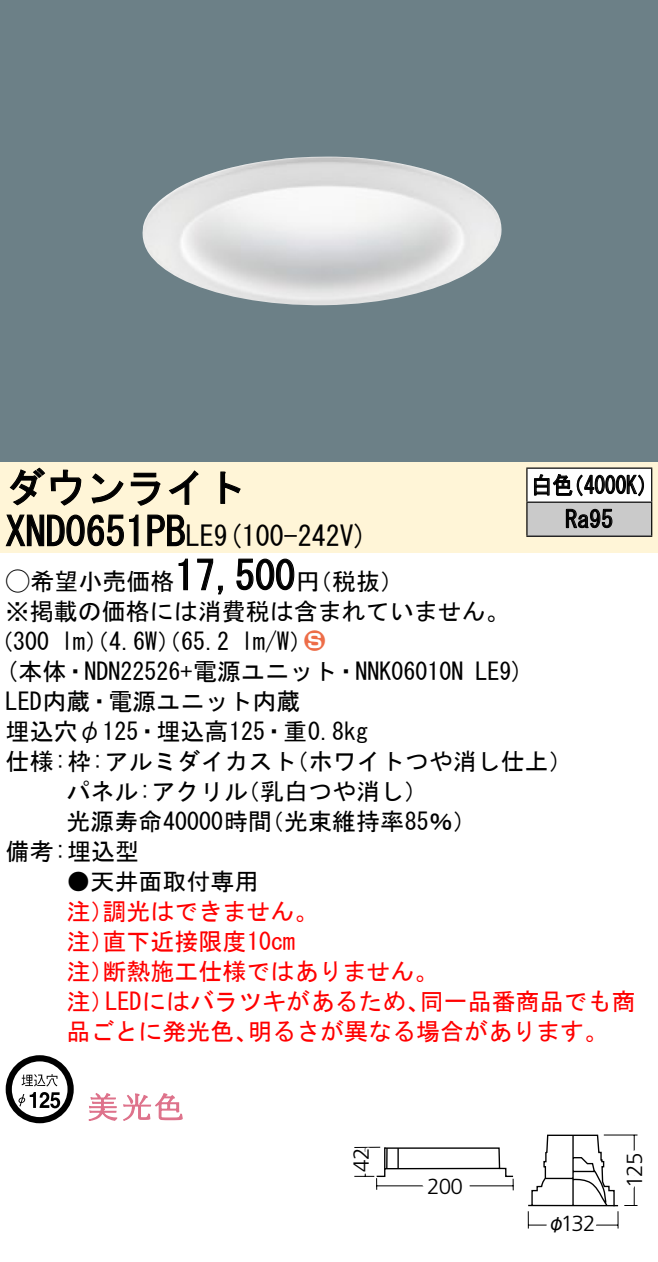
<style>
.page{position:relative;width:658px;height:1262px;background:#fff}
.page>*{position:absolute;margin:0;border:0;box-sizing:border-box;transform-origin:0 0}
.t1{font:40px "MS Gothic";color:#000}
.t2{font:28px "MS Gothic";color:#000}
.t3{font:24px/30px "MS Gothic";color:#000}
.t4{font:24px/30px "MS Gothic";color:#f00}
.t5{font:24px/34px "MS Gothic";color:#000;scale:.88 1}
.t6{font:24px "Ford Classification 1";color:#ed6d48}
.t7{font:300 22px "Frutiger LT Std";letter-spacing:-.04em;color:#000}
.t8{font:18px "Gothic MB101 Pro Regular 90 pv RKSJ H";color:#000}
.s1{font-size:28px}
.s2{font-family:"Ford Classification 1"}
.s3{color:#fff}
</style>
<div class="page">
<div style="left:0;top:0;width:658px;height:462px;background:#6c8087"></div>
<img style="left:142px;top:157px;width:359px;height:149px">
<div style="left:0;top:462px;width:658px;height:90px;background:#fff5d7"></div>
<svg style="left:9px;top:467px;width:73px;height:39px"></svg>
<svg style="left:91px;top:473px;width:33px;height:30px"></svg>
<svg style="left:130px;top:472px;width:30px;height:34px"></svg>
<svg style="left:168px;top:470px;width:30px;height:35px"></svg>
<svg style="left:220px;top:471px;width:21px;height:33px"></svg>
<svg style="left:5px;top:514px;width:134px;height:32px"></svg>
<svg style="left:147px;top:514px;width:38px;height:32px"></svg>
<svg style="left:178px;top:558px;width:10px;height:32px"></svg>
<svg style="left:197px;top:558px;width:26px;height:37px"></svg>
<svg style="left:236px;top:558px;width:59px;height:32px"></svg>
<svg style="left:6px;top:1055px;width:68px;height:68px"></svg>
<svg style="left:88px;top:1093px;width:95px;height:28px"></svg>
<div style="left:527px;top:468px;width:124px;height:34px;background:#fff"></div>
<div style="left:527px;top:502px;width:124px;height:34px;background:#cacaca"></div>
<hr style="left:526px;top:467px;width:126px;height:2px;background:#000">
<hr style="left:526px;top:468px;width:1px;height:33px;background:#000">
<hr style="left:651px;top:468px;width:1px;height:33px;background:#000">
<hr style="left:526px;top:501px;width:126px;height:2px;background:#000">
<hr style="left:526px;top:502px;width:1px;height:33px;background:#000">
<hr style="left:651px;top:502px;width:1px;height:33px;background:#000">
<hr style="left:526px;top:535px;width:126px;height:2px;background:#000">
<svg style="left:534px;top:474px;width:110px;height:23px"></svg>
<svg style="left:565px;top:508px;width:47px;height:20px"></svg>
<svg style="left:527px;top:1134px;width:111px;height:95px"></svg>
<svg style="left:354px;top:1146px;width:160px;height:45px"></svg>
<h1 class="t1" style="left:6px;top:467px;width:242px">ダウンライト</h1>
<p class="t2" style="left:214px;top:522px;width:155px">(9 100-242 (V</p>
<h1 class="t1" style="left:6px;top:511px;width:210px">XND0651PB<span class="s1">LE</span></h1>
<h1 class="t1" style="left:175px;top:555px;width:121px">17,500</h1>
<p class="t3" style="left:6px;top:566px;width:505px"><span class="s2">A</span>希望小売価格<br>※掲載の価格には消費税は含まれていません。</p>
<p class="t6" style="left:304px;top:629px;width:22px">2<span class="s3">3</span></p>
<p class="t3" style="left:296px;top:566px;width:109px">（円税抜(</p>
<p class="t3" style="left:241px;top:626px;width:73px">l m (W/</p>
<p class="t3" style="left:-11px;top:626px;width:62px">（300</p>
<p class="t3" style="left:61px;top:626px;width:170px">lm）（4.6 ）（W 65.2</p>
<p class="t5" style="left:565px;top:468px;width:56px;text-indent:-34px">白色<br>Ra95</p>
<p class="t5" style="left:563px;top:468px;width:110px">（4000 (K</p>
<p class="t3" style="left:6px;top:656px;width:459px">(本体・NDN22526+電源ユニット・NNK06010N</p>
<p class="t3" style="left:6px;top:686px;width:296px">LED内蔵・電源ユニット内蔵</p>
<p class="t3" style="left:6px;top:716px;width:364px">埋込穴φ125・埋込高125・重0.8kg</p>
<p class="t3" style="left:285px;top:746px;width:290px">（ホワイトつや消し仕上(</p>
<p class="t3" style="left:475px;top:656px;width:50px">LE (9</p>
<p class="t3" style="left:236px;top:746px;width:194px;text-indent:-230px">仕様枠: :アルミダイカスト<br>（乳白つや消し(</p>
<p class="t3" style="left:66px;top:776px;width:183px">パネル:アクリル</p>
<p class="t3" style="left:6px;top:806px;width:268px;text-indent:61px">光源寿命40000時間備考:埋込型</p>
<p class="t3" style="left:66px;top:866px;width:193px">●天井面取付専用</p>
<p class="t4" style="left:102px;top:896px;width:217px">調光はできません。</p>
<p class="t3" style="left:260px;top:806px;width:218px">（光束維持率85％(</p>
<p class="t4" style="left:102px;top:896px;width:194px;text-indent:-36px">注）<br>直下近接限度10cm</p>
<p class="t4" style="left:102px;top:926px;width:337px;text-indent:-36px">注）<br>断熱施工仕様ではありません。</p>
<p class="t4" style="left:66px;top:956px;width:49px">注）</p>
<p class="t4" style="left:66px;top:986px;width:49px">注）</p>
<p class="t4" style="left:105px;top:986px;width:326px">LEDにはバラツキがあるため、</p>
<p class="t4" style="left:420px;top:986px;width:217px">同一品番商品でも商</p>
<p class="t4" style="left:66px;top:1016px;width:193px">品ごとに発光色、</p>
<p class="t4" style="left:248px;top:1016px;width:362px">明るさが異なる場合があります。</p>
<p class="t7" style="left:348px;top:1172px;width:26px;rotate:-90deg">42</p>
<p class="t7" style="left:427px;top:1174px;width:37px">200</p>
<p class="t7" style="left:560px;top:1210px;width:36px">132</p>
<p class="t8" style="left:547px;top:1208px;width:19px">φ</p>
<p class="t7" style="left:622px;top:1187px;width:36px;rotate:-90deg">125</p>
</div>
